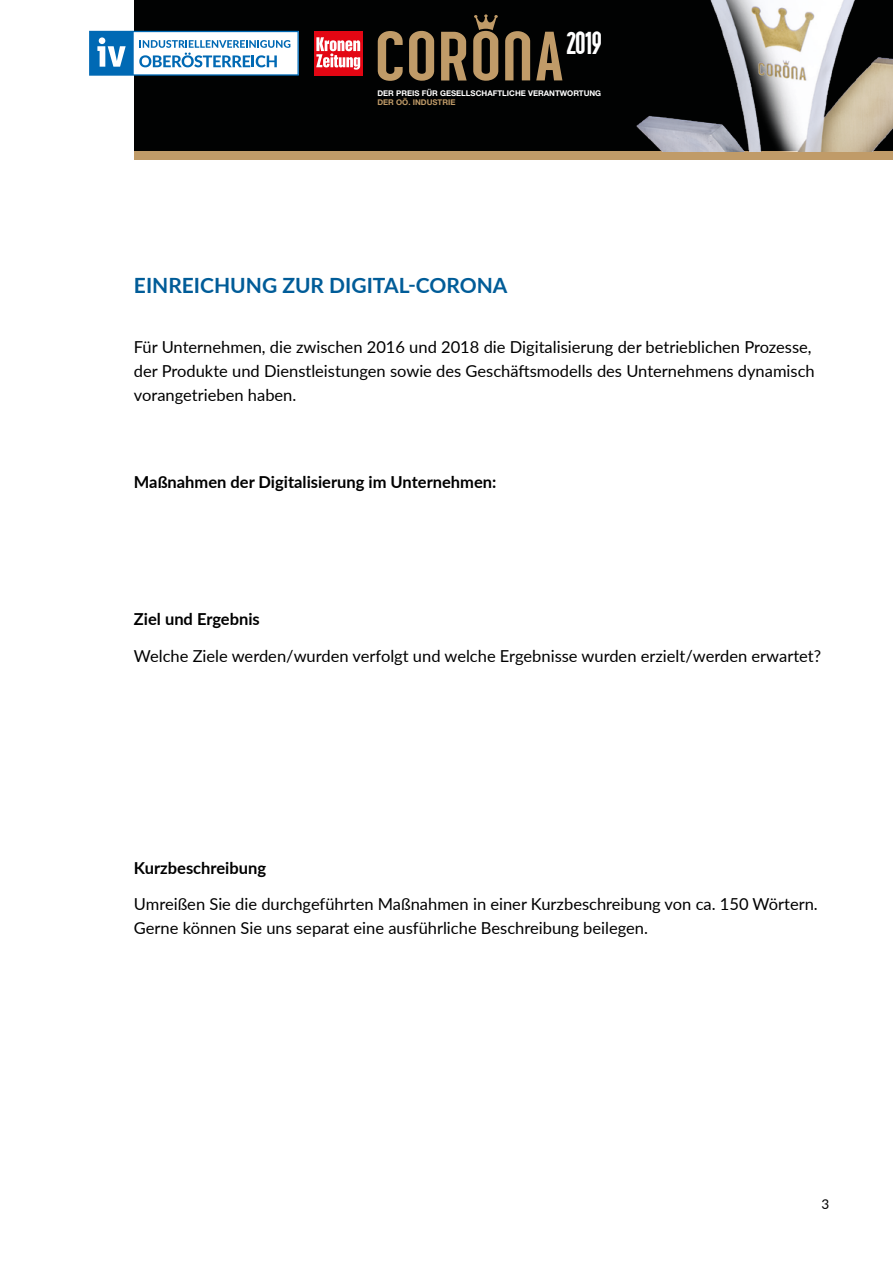
<style>
.page{position:relative;width:893px;height:1263px;background:#fff}
.page>*{position:absolute;margin:0;border:0;box-sizing:border-box;transform-origin:0 0}
.t1{font:700 31.5px "z Prozak";color:#fff}
.t2{font:700 21px "Lato";color:#005c98}
.t3{font:16.5px/24px "Lato";color:#000}
.t4{font:700 16.5px "Lato";color:#000}
.t5{font:13.5px "Lato";color:#000}
.t6{font:700 7.8px "Helvetica Neue LT Std";color:#fff}
.t7{font:700 7.8px "Helvetica Neue LT Std";color:#c09b68}
</style>
<div class="page">
<div style="left:134px;top:0;width:759px;height:160px;background:#c09b68"></div>
<div style="left:134px;top:0;width:759px;height:151px;background:#010202"></div>
<svg style="left:89px;top:31px;width:210px;height:45px;background:#9ec5e1"></svg>
<div style="left:99px;top:37px;width:6px;height:7px;background:#fff;border-radius:50%"></div>
<svg style="left:378px;top:14px;width:184px;height:67px"></svg>
<img style="left:636px;top:0;width:257px;height:151px">
<div style="left:314px;top:31px;width:48px;height:45px;background:#e30613"></div>
<svg style="left:316px;top:37px;width:44px;height:33px"></svg>
<h1 class="t1" style="left:566px;top:25px;width:37px">2019</h1>
<p class="t6" style="left:377px;top:88px;width:225px">DER PREIS FÜR GESELLSCHAFTLICHE VERANTWORTUNG</p>
<p class="t7" style="left:377px;top:98px;width:80px">DER OÖ. INDUSTRIE</p>
<p class="t2" style="left:134px;top:270px;width:375px">EINREICHUNG ZUR DIGITAL-CORONA</p>
<p class="t3" style="left:134px;top:334px;width:682px">Für Unternehmen, die zwischen 2016 und 2018 die Digitalisierung der betrieblichen Prozesse, der Produkte und Dienstleistungen sowie des Geschäftsmodells des Unternehmens dynamisch vorangetrieben haben.</p>
<p class="t4" style="left:134px;top:470px;width:364px">Maßnahmen der Digitalisierung im Unternehmen:</p>
<p class="t4" style="left:134px;top:607px;width:127px">Ziel und Ergebnis</p>
<p class="t3" style="left:134px;top:643px;width:689px">Welche Ziele werden/wurden verfolgt und welche Ergebnisse wurden erzielt/werden erwartet?</p>
<p class="t4" style="left:134px;top:855px;width:134px">Kurzbeschreibung</p>
<p class="t3" style="left:134px;top:892px;width:685px">Umreißen Sie die durchgeführten Maßnahmen in einer Kurzbeschreibung von ca. 150 Wörtern.<br>Gerne können Sie uns separat eine ausführliche Beschreibung beilegen.</p>
<p class="t5" style="left:821px;top:1194px;width:9px">3</p>
</div>
